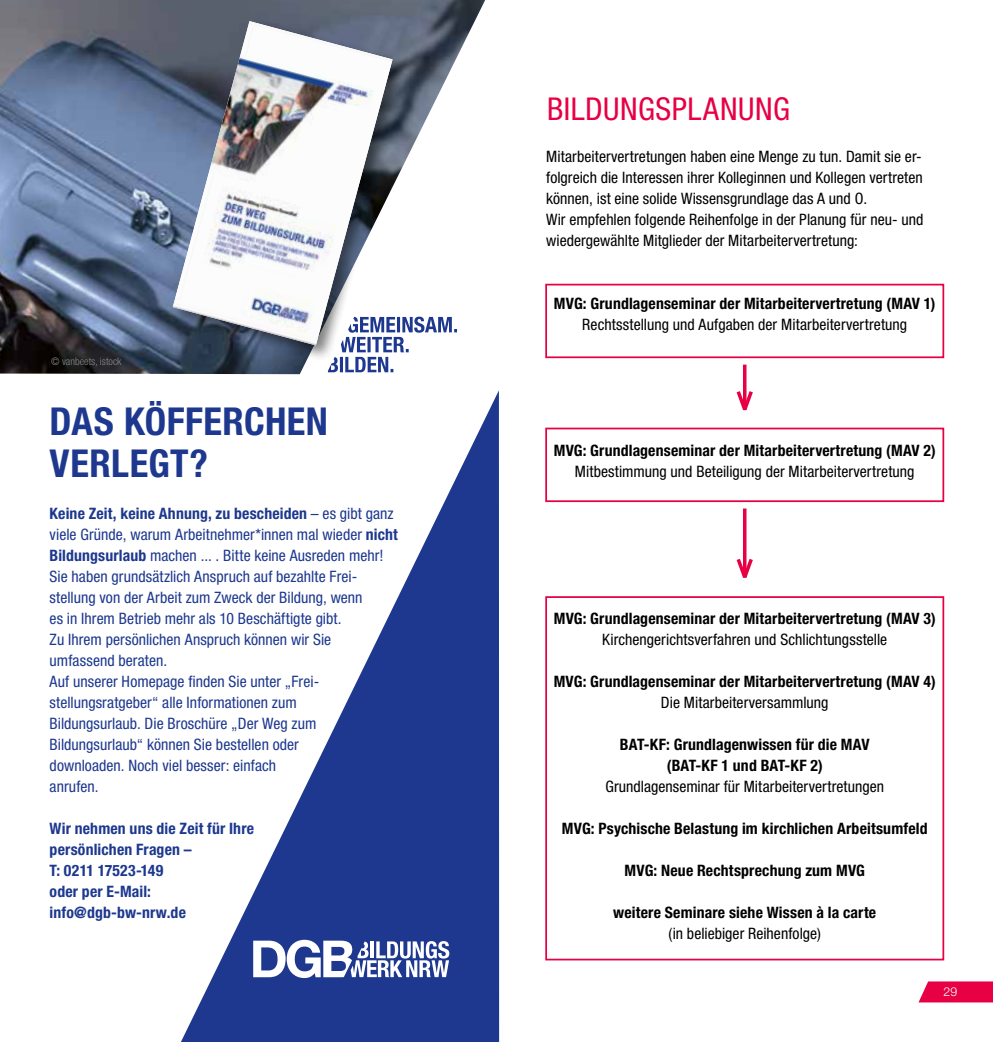
<style>
.page{position:relative;width:993px;height:1042px;background:#fff}
.page>*{position:absolute;margin:0;border:0;box-sizing:border-box;transform-origin:0 0}
.t1{font:700 condensed 38.5px/42px "Helvetica Neue LT Std";letter-spacing:.01em;color:#1d388e}
.t2{font:condensed 31.5px "Helvetica Neue LT Std";letter-spacing:.015em;color:#e70044}
.t3{font:condensed 15.75px/21px "Helvetica Neue LT Std";color:#1d388e}
.t4{font:condensed 15.75px/21px "Helvetica Neue LT Std";color:#000}
.t5{font:700 condensed 15.75px/21px "Helvetica Neue LT Std";letter-spacing:.01em;color:#000;text-align:center}
.t6{font:700 condensed 15.75px/21px "Helvetica Neue LT Std";letter-spacing:.01em;color:#1d388e}
.t7{font:300 12.25px "Helvetica Neue LT Std";color:#fff}
.t8{font:300 condensed 10.5px "Helvetica Neue LT Std";color:#878988}
.s1{font-weight:700}
</style>
<div class="page">
<div style="left:545px;top:284px;width:398px;height:74px;border:2px solid #e70044"></div>
<div style="left:545px;top:428px;width:398px;height:74px;border:2px solid #e70044"></div>
<div style="left:545px;top:596px;width:398px;height:364px;border:2px solid #e70044"></div>
<svg style="left:743px;top:365px;width:3px;height:22px"></svg>
<svg style="left:736px;top:387px;width:17px;height:24px"></svg>
<svg style="left:743px;top:508px;width:3px;height:47px"></svg>
<svg style="left:736px;top:555px;width:17px;height:23px"></svg>
<svg style="left:181px;top:390px;width:318px;height:652px"></svg>
<svg style="left:918px;top:981px;width:74px;height:21px;background:#e91755"></svg>
<img style="left:0;top:0;width:485px;height:374px">
<div style="left:170px;top:18px;width:239px;height:344px;background:#000;opacity:.5"></div>
<img style="left:173px;top:21px;width:219px;height:324px">
<svg style="left:328px;top:317px;width:129px;height:55px"></svg>
<svg style="left:253px;top:940px;width:196px;height:38px"></svg>
<p class="t8" style="left:51px;top:355px;width:72px">© vanbeets, istock</p>
<h1 class="t1" style="left:50px;top:400px;width:280px">DAS KÖFFERCHEN<br>VERLEGT?</h1>
<p class="t3" style="left:50px;top:503px;width:350px"><span class="s1">Keine Zeit, keine Ahnung, zu bescheiden</span> – es gibt ganz viele Gründe, warum Arbeitnehmer*innen mal wieder <span class="s1">nicht Bildungsurlaub</span> machen ... . Bitte keine Ausreden mehr!<br>Sie haben grundsätzlich Anspruch auf bezahlte Frei&shy;stellung von der Arbeit zum Zweck der Bildung, wenn<br>es in Ihrem Betrieb mehr als 10 Beschäftigte gibt.<br>Zu Ihrem persönlichen Anspruch können wir Sie umfassend beraten.<br>Auf unserer Homepage finden Sie unter „Frei&shy;stellungsratgeber“ alle Informationen zum<br>Bildungsurlaub. Die Broschüre „Der Weg zum Bildungsurlaub“ können Sie bestellen oder<br>downloaden. Noch viel besser: einfach<br>anrufen.</p>
<p class="t6" style="left:50px;top:818px;width:206px">Wir nehmen uns die Zeit für Ihre persönlichen Fragen –<br>T: 0211 17523-149<br>oder per E-Mail: info@dgb-bw-nrw.de</p>
<h2 class="t2" style="left:547px;top:91px;width:244px">BILDUNGSPLANUNG</h2>
<p class="t4" style="left:546px;top:146px;width:378px">Mitarbeitervertretungen haben eine Menge zu tun. Damit sie er&shy;folgreich die Interessen ihrer Kolleginnen und Kollegen vertreten können, ist eine solide Wissensgrundlage das A und O.<br>Wir empfehlen folgende Reihenfolge in der Planung für neu- und wiedergewählte Mitglieder der Mitarbeitervertretung:</p>
<p class="t5" style="left:553px;top:293px;width:383px">MVG: Grundlagenseminar der Mitarbeitervertretung (MAV 1)</p>
<p class="t4" style="left:582px;top:314px;width:326px">Rechtsstellung und Aufgaben der Mitarbeitervertretung</p>
<p class="t5" style="left:553px;top:440px;width:383px">MVG: Grundlagenseminar der Mitarbeitervertretung (MAV 2)</p>
<p class="t4" style="left:574px;top:461px;width:341px">Mitbestimmung und Beteiligung der Mitarbeitervertretung</p>
<p class="t5" style="left:553px;top:608px;width:383px">MVG: Grundlagenseminar der Mitarbeitervertretung (MAV 3)</p>
<p class="t4" style="left:602px;top:629px;width:286px">Kirchengerichtsverfahren und Schlichtungsstelle</p>
<p class="t5" style="left:553px;top:671px;width:383px">MVG: Grundlagenseminar der Mitarbeitervertretung (MAV 4)</p>
<p class="t4" style="left:660px;top:692px;width:169px">Die Mitarbeiterversammlung</p>
<p class="t5" style="left:619px;top:734px;width:251px">BAT-KF: Grundlagenwissen für die MAV (BAT-KF 1 und BAT-KF 2)</p>
<p class="t4" style="left:605px;top:776px;width:280px">Grundlagenseminar für Mitarbeitervertretungen</p>
<p class="t5" style="left:561px;top:818px;width:367px">MVG: Psychische Belastung im kirchlichen Arbeitsumfeld</p>
<p class="t5" style="left:624px;top:860px;width:242px">MVG: Neue Rechtsprechung zum MVG</p>
<p class="t5" style="left:613px;top:902px;width:264px">weitere Seminare siehe Wissen à la carte</p>
<p class="t4" style="left:668px;top:923px;width:154px">(in beliebiger Reihenfolge)</p>
<p class="t7" style="left:943px;top:984px;width:15px">29</p>
</div>
